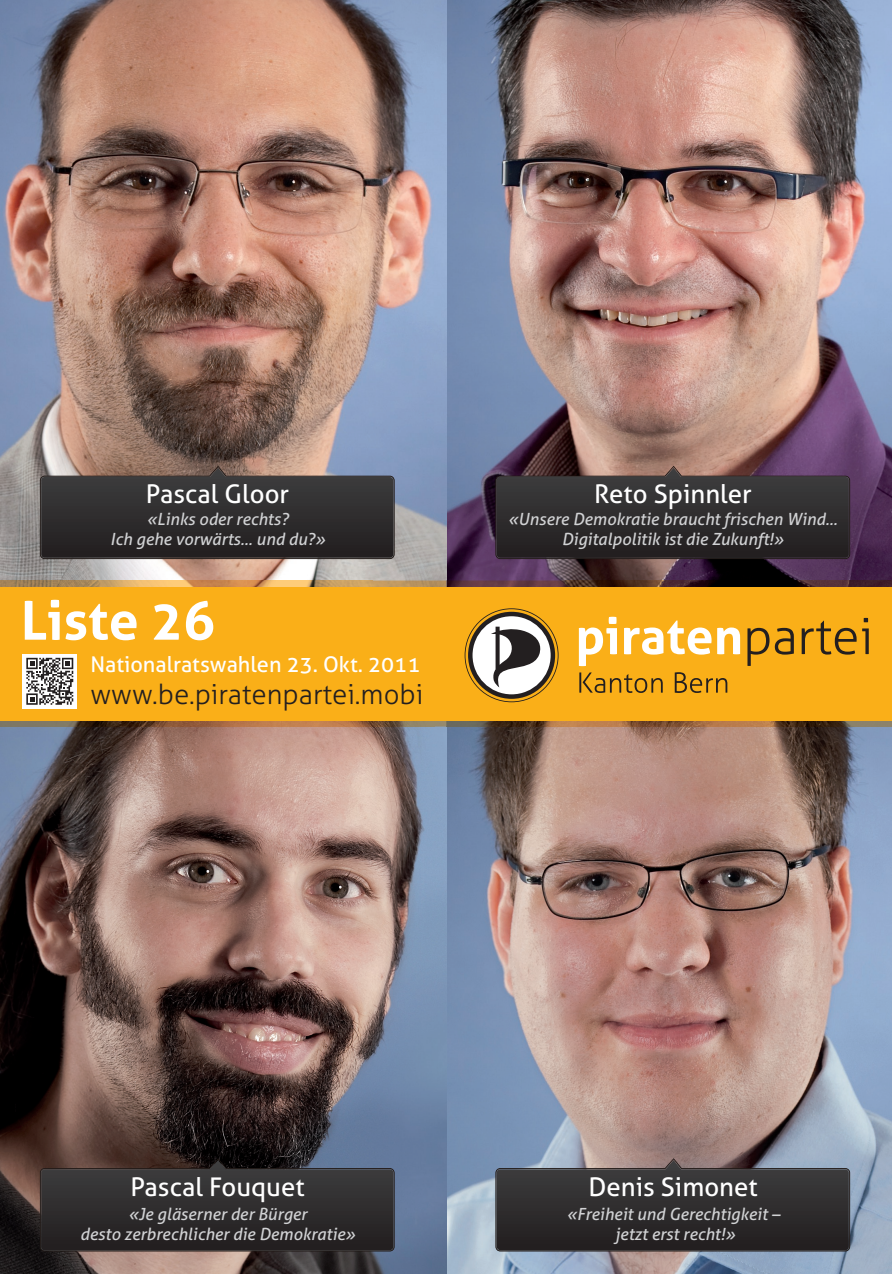
<style>
.page{position:relative;width:892px;height:1274px;background:#fff}
.page>*{position:absolute;margin:0;border:0;box-sizing:border-box;transform-origin:0 0}
.t1{font:700 53.69px "Aller";color:#fff}
.t2{font:300 27.65px "Aller";color:#231f20}
.t3{font:25.76px "Aller";color:#fff}
.t4{font:21.7px "Aller";color:#fff}
.t5{font:italic 16.8px/20.2px "Aller";color:#d1d2d4;text-align:center}
</style>
<div class="page">
<img style="left:0;top:720px;width:892px;height:554px">
<img style="left:0;top:0;width:892px;height:581px">
<img style="left:446px;top:581px;width:446px;height:6px">
<img style="left:0;top:581px;width:446px;height:6px">
<div style="left:0;top:587px;width:892px;height:133px;background:#faaf18"></div>
<svg style="left:465px;top:608px;width:94px;height:94px"></svg>
<svg style="left:579px;top:617px;width:38px;height:49px"></svg>
<svg style="left:624px;top:621px;width:116px;height:34px"></svg>
<svg style="left:747px;top:628px;width:22px;height:38px"></svg>
<svg style="left:775px;top:628px;width:19px;height:27px"></svg>
<svg style="left:802px;top:618px;width:67px;height:37px"></svg>
<svg style="left:579px;top:672px;width:84px;height:21px"></svg>
<svg style="left:675px;top:672px;width:52px;height:21px"></svg>
<svg style="left:40px;top:466px;width:355px;height:93px;background:#3b3737"></svg>
<svg style="left:495px;top:466px;width:355px;height:93px;background:#363132"></svg>
<svg style="left:495px;top:1158px;width:355px;height:93px;background:#3a383a"></svg>
<svg style="left:40px;top:1158px;width:355px;height:93px;background:#302e2f"></svg>
<div style="left:23px;top:654px;width:54px;height:55px;background:#fff"></div>
<svg style="left:26px;top:658px;width:47px;height:47px"></svg>
<h3 class="t3" style="left:146px;top:479px;width:145px">Pascal Gloor</h3>
<h3 class="t3" style="left:594px;top:479px;width:159px">Reto Spinnler</h3>
<p class="t5" style="left:110px;top:509px;width:217px">«Links oder rechts?<br>Ich gehe vorwärts... und du?»</p>
<p class="t5" style="left:508px;top:509px;width:331px">«Unsere Demokratie braucht frischen Wind...<br>Digitalpolitik ist die Zukunft!»</p>
<h1 class="t1" style="left:21px;top:587px;width:196px">Liste 26</h1>
<p class="t4" style="left:90px;top:651px;width:331px">Nationalratswahlen 23. Okt. 2011</p>
<h2 class="t2" style="left:90px;top:678px;width:334px">www.be.piratenpartei.mobi</h2>
<h3 class="t3" style="left:130px;top:1171px;width:176px">Pascal Fouquet</h3>
<h3 class="t3" style="left:588px;top:1171px;width:171px">Denis Simonet</h3>
<p class="t5" style="left:80px;top:1203px;width:277px">«Je gläserner der Bürger<br>desto zerbrechlicher die Demokratie»</p>
<p class="t5" style="left:567px;top:1203px;width:214px">«Freiheit und Gerechtigkeit – jetzt erst recht!»</p>
</div>
